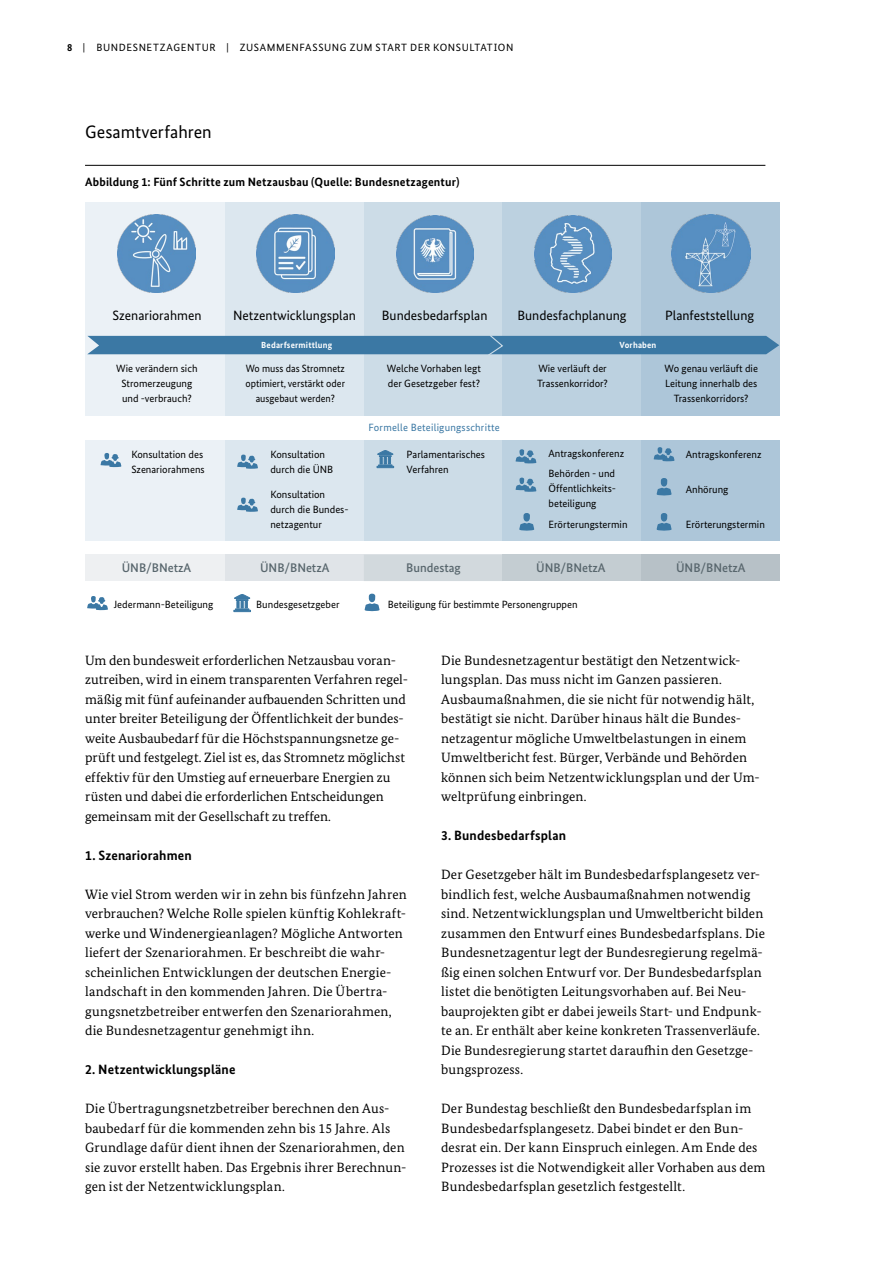
<style>
.page{position:relative;width:893px;height:1263px;background:#fff}
.page>*{position:absolute;margin:0;border:0;box-sizing:border-box;transform-origin:0 0}
.ZF_Headline_2{font:18px "Bundes Sans";color:#000}
._1_Fließtext{font:13.5px/19.5px "Bundes Serif";letter-spacing:.01em;color:#000}
.t1{font:13.5px "Bundes Sans";color:#000}
._1_Headline_blau_12{font:700 13.5px "Bundes Sans";letter-spacing:.01em;color:#000}
._1_Fließtext-2{font:700 13.5px "Bundes Sans";letter-spacing:.015em;color:#000}
.t2{font:500 12.45px "Bundes Sans";color:#58666d}
._1_Bildunterschrift{font:700 12px "Bundes Sans";letter-spacing:.015em;color:#000}
.t3{font:10.5px/15px "Bundes Sans";color:#000}
.t4{font:10.5px "Bundes Sans";letter-spacing:.055em;color:#000}
.t5{font:10.5px/15px "Bundes Sans";color:#000;text-align:center;scale:.96 1}
.t6{font:10.5px "Bundes Sans";letter-spacing:.02em;color:#3b78a4}
.t7{font:700 8.85px "Bundes Sans";letter-spacing:.02em;color:#fff}
.s1{font-weight:700}
</style>
<div class="page">
<hr style="left:85px;top:165px;width:680px;height:1px;background:#000">
<div style="left:85px;top:202px;width:140px;height:338px;background:#ebf1f6"></div>
<div style="left:225px;top:202px;width:139px;height:338px;background:#dce7ef"></div>
<div style="left:364px;top:202px;width:139px;height:338px;background:#ccdce7"></div>
<div style="left:503px;top:202px;width:138px;height:338px;background:#bcd1e0"></div>
<div style="left:641px;top:202px;width:139px;height:338px;background:#adc6d9"></div>
<div style="left:82px;top:417px;width:700px;height:23px;background:#fff"></div>
<svg style="left:87px;top:334px;width:692px;height:23px"></svg>
<img style="left:118px;top:214px;width:78px;height:79px">
<img style="left:534px;top:215px;width:77px;height:77px">
<img style="left:396px;top:215px;width:77px;height:77px">
<svg style="left:233px;top:594px;width:18px;height:18px"></svg>
<img style="left:672px;top:214px;width:78px;height:78px">
<img style="left:256px;top:214px;width:78px;height:78px">
<svg style="left:87px;top:596px;width:21px;height:14px"></svg>
<svg style="left:364px;top:593px;width:16px;height:19px"></svg>
<svg style="left:377px;top:450px;width:17px;height:18px"></svg>
<svg style="left:656px;top:478px;width:16px;height:18px"></svg>
<svg style="left:237px;top:454px;width:21px;height:15px"></svg>
<svg style="left:515px;top:449px;width:22px;height:15px"></svg>
<svg style="left:653px;top:447px;width:22px;height:15px"></svg>
<svg style="left:515px;top:477px;width:22px;height:15px"></svg>
<svg style="left:100px;top:453px;width:22px;height:14px"></svg>
<svg style="left:237px;top:497px;width:21px;height:15px"></svg>
<svg style="left:519px;top:513px;width:16px;height:28px"></svg>
<svg style="left:656px;top:513px;width:17px;height:28px"></svg>
<div style="left:85px;top:554px;width:140px;height:27px;background:#eef0f2"></div>
<div style="left:225px;top:554px;width:139px;height:27px;background:#e0e4e8"></div>
<div style="left:364px;top:554px;width:139px;height:27px;background:#d2d9dd"></div>
<div style="left:502px;top:554px;width:139px;height:27px;background:#c4cdd2"></div>
<div style="left:641px;top:554px;width:139px;height:27px;background:#b7c1c7"></div>
<p class="t4" style="left:67px;top:41px;width:448px"><span class="s1">8</span> | BUNDESNETZAGENTUR | ZUSAMMENFASSUNG ZUM START DER KONSULTATION</p>
<h1 class="ZF_Headline_2" style="left:85px;top:121px;width:128px">Gesamtverfahren</h1>
<p class="_1_Bildunterschrift" style="left:85px;top:174px;width:376px">Abbildung 1: Fünf Schritte zum Netzausbau (Quelle: Bundesnetzagentur)</p>
<p class="t1" style="left:113px;top:307px;width:90px">Szenariorahmen</p>
<p class="t1" style="left:233px;top:307px;width:124px">Netzentwicklungsplan</p>
<p class="t1" style="left:382px;top:307px;width:107px">Bundesbedarfsplan</p>
<p class="t1" style="left:517px;top:307px;width:111px">Bundesfachplanung</p>
<p class="t1" style="left:665px;top:307px;width:91px">Planfeststellung</p>
<p class="t7" style="left:261px;top:340px;width:73px">Bedarfsermittlung</p>
<p class="t7" style="left:620px;top:340px;width:38px">Vorhaben</p>
<p class="t3" style="left:116px;top:361px;width:83px;text-align:center">Wie verändern sich<br>Stromerzeugung und -verbrauch?</p>
<p class="t3" style="left:538px;top:361px;width:70px">Wie verläuft der</p>
<p class="t5" style="left:245px;top:361px;width:105px">Wo muss das Stromnetz optimiert, verstärkt oder ausgebaut werden?</p>
<p class="t3" style="left:387px;top:361px;width:96px">Welche Vorhaben legt</p>
<p class="t3" style="left:388px;top:376px;width:94px">der Gesetzgeber fest?</p>
<p class="t3" style="left:537px;top:376px;width:72px">Trassenkorridor?</p>
<p class="t6" style="left:368px;top:421px;width:133px">Formelle Beteiligungsschritte</p>
<p class="t3" style="left:664px;top:361px;width:95px;text-align:center">Wo genau verläuft die<br>Leitung innerhalb des<br>Trassenkorridors?</p>
<p class="t3" style="left:131px;top:447px;width:73px">Konsultation des</p>
<p class="t3" style="left:548px;top:446px;width:77px">Antragskonferenz</p>
<p class="t3" style="left:686px;top:447px;width:77px">Antragskonferenz</p>
<p class="t3" style="left:131px;top:462px;width:75px">Szenariorahmens</p>
<p class="t3" style="left:270px;top:487px;width:80px">Konsultation durch die Bundes&shy;netzagentur</p>
<p class="t3" style="left:270px;top:447px;width:64px">Konsultation durch die ÜNB</p>
<p class="t3" style="left:407px;top:447px;width:80px">Parlamentarisches</p>
<p class="t3" style="left:407px;top:462px;width:43px">Verfahren</p>
<p class="t3" style="left:548px;top:466px;width:69px;text-align:justify">Behörden - und Öffentlichkeits&shy;beteiligung</p>
<p class="t3" style="left:548px;top:516px;width:81px">Erörterungstermin</p>
<p class="t3" style="left:686px;top:516px;width:81px">Erörterungstermin</p>
<p class="t3" style="left:686px;top:482px;width:44px">Anhörung</p>
<p class="t2" style="left:122px;top:560px;width:71px">ÜNB/BNetzA</p>
<p class="t2" style="left:260px;top:560px;width:71px">ÜNB/BNetzA</p>
<p class="t2" style="left:406px;top:560px;width:56px">Bundestag</p>
<p class="t2" style="left:536px;top:560px;width:71px">ÜNB/BNetzA</p>
<p class="t2" style="left:676px;top:560px;width:71px">ÜNB/BNetzA</p>
<p class="t3" style="left:114px;top:597px;width:101px">Jedermann-Beteiligung</p>
<p class="t3" style="left:256px;top:597px;width:85px">Bundesgesetzgeber</p>
<p class="t3" style="left:388px;top:597px;width:191px">Beteiligung für bestimmte Personengruppen</p>
<p class="_1_Fließtext" style="left:85px;top:650px;width:324px">Um den bundesweit erforderlichen Netzausbau voran&shy;zutreiben, wird in einem transparenten Verfahren regel&shy;mäßig mit fünf aufeinander aufbauenden Schritten und unter breiter Beteiligung der Öffentlichkeit der bundes&shy;weite Ausbaubedarf für die Höchstspannungsnetze ge&shy;prüft und festgelegt. Ziel ist es, das Stromnetz möglichst effektiv für den Umstieg auf erneuerbare Energien zu rüsten und dabei die erforderlichen Entscheidungen gemeinsam mit der Gesellschaft zu treffen.</p>
<p class="_1_Headline_blau_12" style="left:85px;top:847px;width:108px">1. Szenariorahmen</p>
<p class="_1_Fließtext" style="left:85px;top:884px;width:323px">Wie viel Strom werden wir in zehn bis fünfzehn Jahren verbrauchen? Welche Rolle spielen künftig Kohlekraft&shy;werke und Windenergieanlagen? Mögliche Antworten liefert der Szenariorahmen. Er beschreibt die wahr&shy;scheinlichen Entwicklungen der deutschen Energie&shy;landschaft in den kommenden Jahren. Die Übertra&shy;gungsnetzbetreiber entwerfen den Szenariorahmen, die Bundesnetzagentur genehmigt ihn.</p>
<p class="_1_Fließtext-2" style="left:85px;top:1061px;width:152px">2. Netzentwicklungspläne</p>
<p class="_1_Fließtext" style="left:85px;top:1099px;width:323px">Die Übertragungsnetzbetreiber berechnen den Aus&shy;baubedarf für die kommenden zehn bis 15 Jahre. Als Grundlage dafür dient ihnen der Szenariorahmen, den sie zuvor erstellt haben. Das Ergebnis ihrer Berechnun&shy;gen ist der Netzentwicklungsplan.</p>
<p class="_1_Fließtext" style="left:441px;top:650px;width:320px">Die Bundesnetzagentur bestätigt den Netzentwick&shy;lungsplan. Das muss nicht im Ganzen passieren.<br>Ausbaumaßnahmen, die sie nicht für notwendig hält, bestätigt sie nicht. Darüber hinaus hält die Bundes&shy;netzagentur mögliche Umweltbelastungen in einem Umweltbericht fest. Bürger, Verbände und Behörden können sich beim Netzentwicklungsplan und der Um&shy;weltprüfung einbringen.</p>
<p class="_1_Headline_blau_12" style="left:441px;top:827px;width:126px">3. Bundesbedarfsplan</p>
<p class="_1_Fließtext" style="left:441px;top:865px;width:325px">Der Gesetzgeber hält im Bundesbedarfsplangesetz ver&shy;bindlich fest, welche Ausbaumaßnahmen notwendig sind. Netzentwicklungsplan und Umweltbericht bilden zusammen den Entwurf eines Bundesbedarfsplans. Die Bundesnetzagentur legt der Bundesregierung regelmä&shy;ßig einen solchen Entwurf vor. Der Bundesbedarfsplan listet die benötigten Leitungsvorhaben auf. Bei Neu&shy;bauprojekten gibt er dabei jeweils Start- und Endpunk&shy;te an. Er enthält aber keine konkreten Trassenverläufe.<br>Die Bundesregierung startet daraufhin den Gesetzge&shy;bungsprozess.</p>
<p class="_1_Fließtext" style="left:441px;top:1099px;width:326px">Der Bundestag beschließt den Bundesbedarfsplan im Bundesbedarfsplangesetz. Dabei bindet er den Bun&shy;desrat ein. Der kann Einspruch einlegen. Am Ende des Prozesses ist die Notwendigkeit aller Vorhaben aus dem Bundesbedarfsplan gesetzlich festgestellt.</p>
</div>
